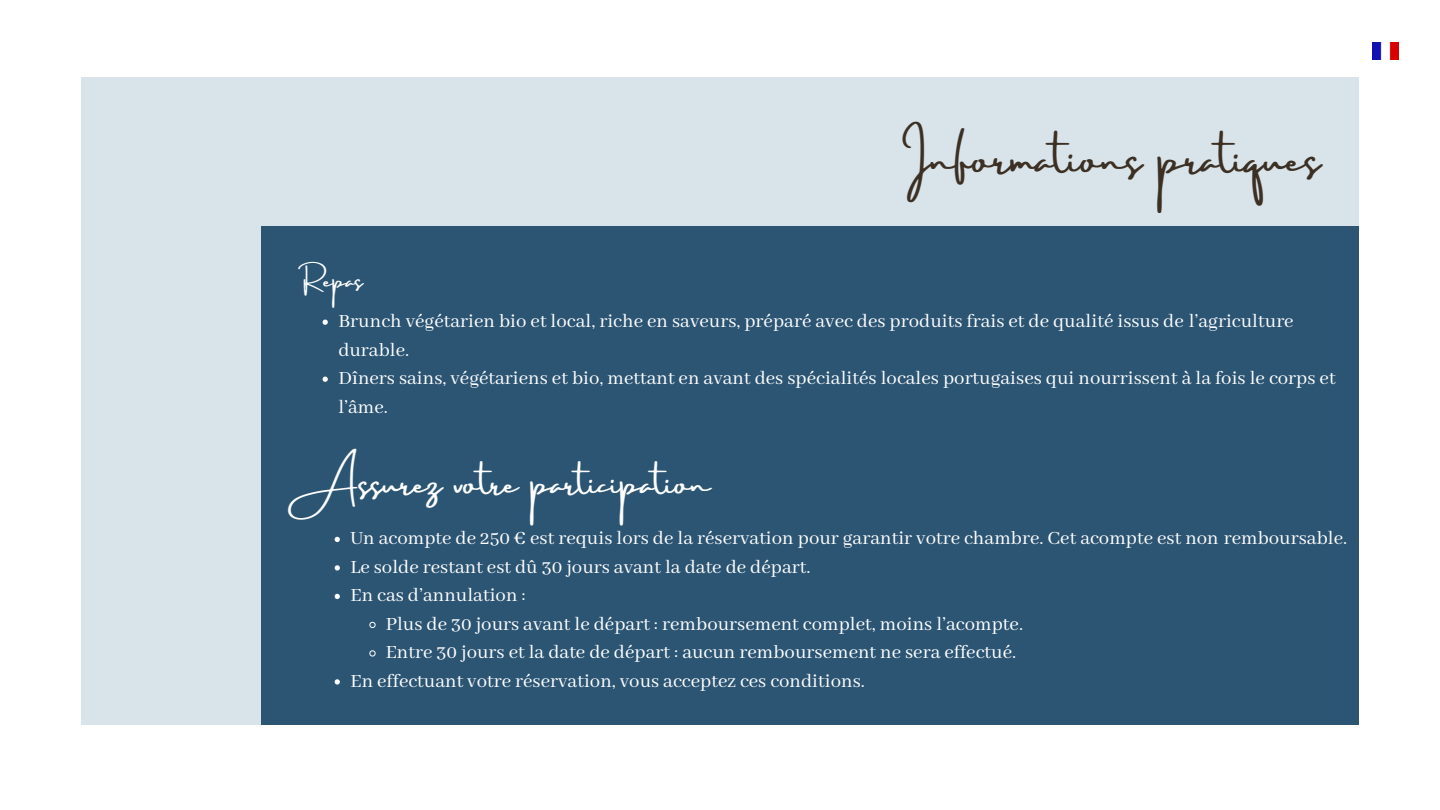
<style>
.page{position:relative;width:1440px;height:810px;background:#fff}
.page>*{position:absolute;margin:0;border:0;box-sizing:border-box;transform-origin:0 0}
.t1{font:40.3px "Amsterdam Three";letter-spacing:.005em;color:#3c3024}
.t2{font:31.5px "Amsterdam Three";color:#fff}
.t3{font:20.7px/28.5px "Abhaya Libre";color:#fff}
.t4{font:20.5px "Amsterdam Three";color:#fff}
</style>
<div class="page">
<div style="left:81px;top:77px;width:1278px;height:648px;background:#d9e4ea"></div>
<div style="left:262px;top:226px;width:1097px;height:499px;background:#2c5574"></div>
<svg style="left:335px;top:537px;width:5px;height:5px"></svg>
<svg style="left:335px;top:565px;width:5px;height:6px"></svg>
<svg style="left:335px;top:594px;width:5px;height:5px"></svg>
<svg style="left:369px;top:621px;width:7px;height:7px"></svg>
<svg style="left:369px;top:650px;width:7px;height:7px"></svg>
<svg style="left:335px;top:679px;width:5px;height:6px"></svg>
<svg style="left:323px;top:320px;width:5px;height:5px"></svg>
<svg style="left:323px;top:377px;width:5px;height:5px"></svg>
<img style="left:1372px;top:42px;width:27px;height:18px">
<h1 class="t4" style="left:303px;top:269px;width:61px">Repas</h1>
<p class="t1" style="left:902px;top:137px;width:420px">Informations pratiques</p>
<p class="t3" style="left:338px;top:308px;width:957px">Brunch végétarien bio et local, riche en saveurs, préparé avec des produits frais et de qualité issus de l’agriculture durable.</p>
<p class="t3" style="left:338px;top:365px;width:999px">Dîners sains, végétariens et bio, mettant en avant des spécialités locales portugaises qui nourrissent à la fois le corps et l’âme.</p>
<p class="t2" style="left:303px;top:465px;width:409px">Assurez votre participation</p>
<p class="t3" style="left:350px;top:525px;width:998px">Un acompte de 250 € est requis lors de la réservation pour garantir votre chambre. Cet acompte est non remboursable.</p>
<p class="t3" style="left:350px;top:553px;width:462px">Le solde restant est dû 30 jours avant la date de départ.</p>
<p class="t3" style="left:350px;top:582px;width:177px">En cas d’annulation :</p>
<h2 class="t3" style="left:386px;top:610px;width:639px">Plus de 30 jours avant le départ : remboursement complet, moins l’acompte.</h2>
<p class="t3" style="left:386px;top:639px;width:632px">Entre 30 jours et la date de départ : aucun remboursement ne sera effectué.</p>
<p class="t3" style="left:350px;top:667px;width:516px">En effectuant votre réservation, vous acceptez ces conditions.</p>
</div>
